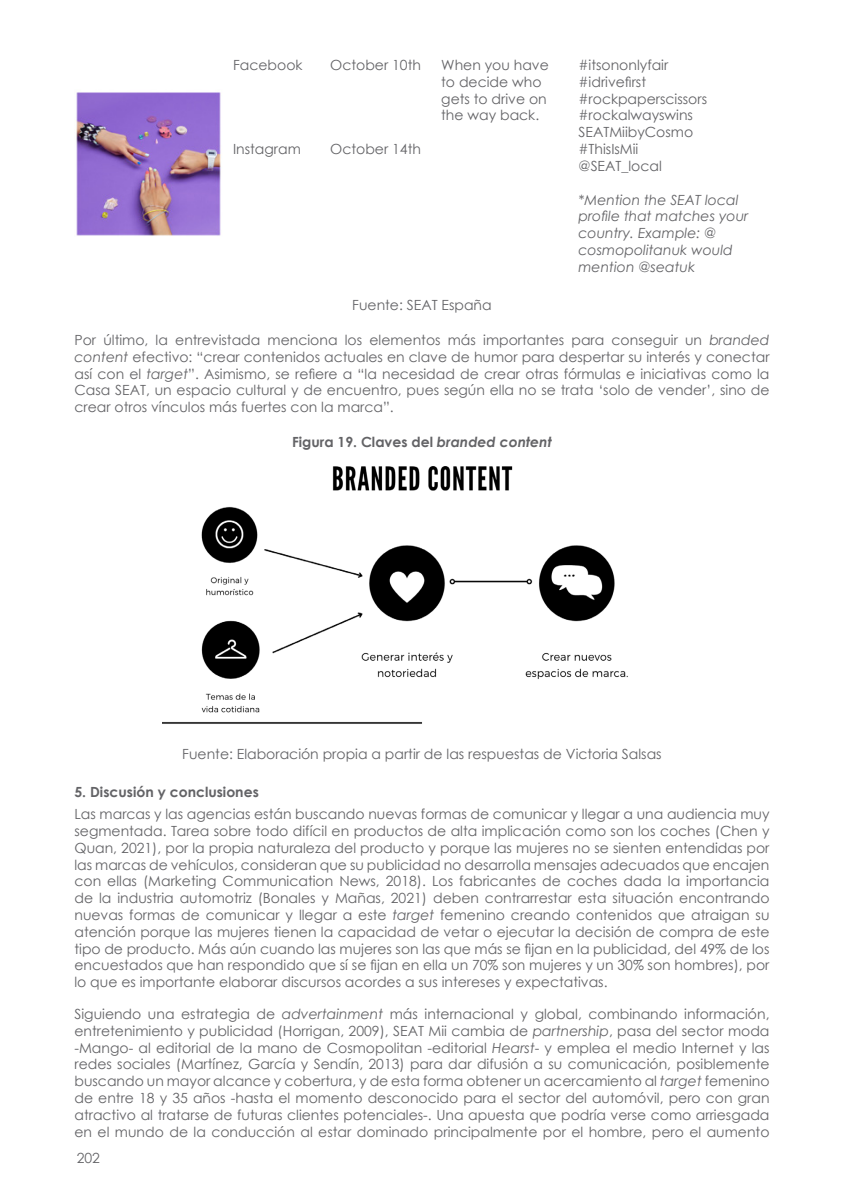
<style>
.page{position:relative;width:844px;height:1191px;background:#fff}
.page>*{position:absolute;margin:0;border:0;box-sizing:border-box;transform-origin:0 0}
.Cuerpo_Artículo{font:14px/16.8px "Century Gothic";color:#636366;text-align:justify}
.Cuerpo_Artículo-2{font:italic 14px/16.8px "Century Gothic";color:#636366}
.Pie_de_foto{font:14px "Century Gothic";color:#636366}
.Título_figuras{font:700 14px "Century Gothic";color:#636366}
.Sección_Artículo{font:700 14px "Century Gothic";color:#636366}
.s1{font-style:italic}
</style>
<div class="page">
<img style="left:162px;top:466px;width:466px;height:258px">
<img style="left:76px;top:92px;width:145px;height:144px">
<p class="Cuerpo_Artículo" style="left:233px;top:56px;width:71px">Facebook</p>
<p class="Cuerpo_Artículo" style="left:233px;top:140px;width:69px">Instagram</p>
<p class="Cuerpo_Artículo" style="left:330px;top:56px;width:92px">October 10th</p>
<p class="Cuerpo_Artículo" style="left:330px;top:140px;width:92px">October 14th</p>
<p class="Cuerpo_Artículo" style="left:441px;top:56px;width:109px;text-align:left">When you have to decide who gets to drive on the way back.</p>
<p class="Cuerpo_Artículo" style="left:578px;top:56px;width:91px">#itsononlyfair</p>
<p class="Cuerpo_Artículo" style="left:578px;top:73px;width:69px">#idrivefirst</p>
<p class="Cuerpo_Artículo" style="left:578px;top:90px;width:130px">#rockpaperscissors</p>
<p class="Cuerpo_Artículo" style="left:578px;top:107px;width:116px">#rockalwayswins</p>
<p class="Cuerpo_Artículo" style="left:578px;top:124px;width:116px">SEATMiibyCosmo</p>
<p class="Cuerpo_Artículo" style="left:578px;top:140px;width:61px">#ThisIsMii</p>
<p class="Cuerpo_Artículo" style="left:578px;top:157px;width:85px">@SEAT_local</p>
<p class="Cuerpo_Artículo-2" style="left:578px;top:191px;width:171px">*Mention the SEAT local profile that matches your country. Example: @ cosmopolitanuk would mention @seatuk</p>
<p class="Pie_de_foto" style="left:352px;top:295px;width:141px">Fuente: SEAT España</p>
<p class="Cuerpo_Artículo" style="left:74px;top:331px;width:696px">Por último, la entrevistada menciona los elementos más importantes para conseguir un <span class="s1">branded content</span> efectivo: “crear contenidos actuales en clave de humor para despertar su interés y conectar así con el <span class="s1">target</span>”. Asimismo, se refiere a “la necesidad de crear otras fórmulas e iniciativas como la Casa SEAT, un espacio cultural y de encuentro, pues según ella no se trata ‘solo de vender’, sino de crear otros vínculos más fuertes con la marca”.</p>
<p class="Título_figuras" style="left:292px;top:431px;width:261px">Figura 19. Claves del <span class="s1">branded content</span></p>
<p class="Pie_de_foto" style="left:182px;top:744px;width:481px">Fuente: Elaboración propia a partir de las respuestas de Victoria Salsas</p>
<p class="Sección_Artículo" style="left:74px;top:781px;width:186px">5. Discusión y conclusiones</p>
<p class="Cuerpo_Artículo" style="left:74px;top:805px;width:696px">Las marcas y las agencias están buscando nuevas formas de comunicar y llegar a una audiencia muy segmentada. Tarea sobre todo difícil en productos de alta implicación como son los coches (Chen y Quan, 2021), por la propia naturaleza del producto y porque las mujeres no se sienten entendidas por las marcas de vehículos, consideran que su publicidad no desarrolla mensajes adecuados que encajen con ellas (Marketing Communication News, 2018). Los fabricantes de coches dada la importancia de la industria automotriz (Bonales y Mañas, 2021) deben contrarrestar esta situación encontrando nuevas formas de comunicar y llegar a este <span class="s1">target</span> femenino creando contenidos que atraigan su atención porque las mujeres tienen la capacidad de vetar o ejecutar la decisión de compra de este tipo de producto. Más aún cuando las mujeres son las que más se fijan en la publicidad, del 49% de los encuestados que han respondido que sí se fijan en ella un 70% son mujeres y un 30% son hombres), por lo que es importante elaborar discursos acordes a sus intereses y expectativas.</p>
<p class="Cuerpo_Artículo" style="left:74px;top:1005px;width:696px">Siguiendo una estrategia de <span class="s1">advertainment</span> más internacional y global, combinando información, entretenimiento y publicidad (Horrigan, 2009), SEAT Mii cambia de <span class="s1">partnership</span>, pasa del sector moda -Mango- al editorial de la mano de Cosmopolitan -editorial <span class="s1">Hearst</span>- y emplea el medio Internet y las redes sociales (Martínez, García y Sendín, 2013) para dar difusión a su comunicación, posiblemente buscando un mayor alcance y cobertura, y de esta forma obtener un acercamiento al <span class="s1">target</span> femenino de entre 18 y 35 años -hasta el momento desconocido para el sector del automóvil, pero con gran atractivo al tratarse de futuras clientes potenciales-. Una apuesta que podría verse como arriesgada en el mundo de la conducción al estar dominado principalmente por el hombre, pero el aumento</p>
<p class="Cuerpo_Artículo" style="left:77px;top:1149px;width:25px">202</p>
</div>
